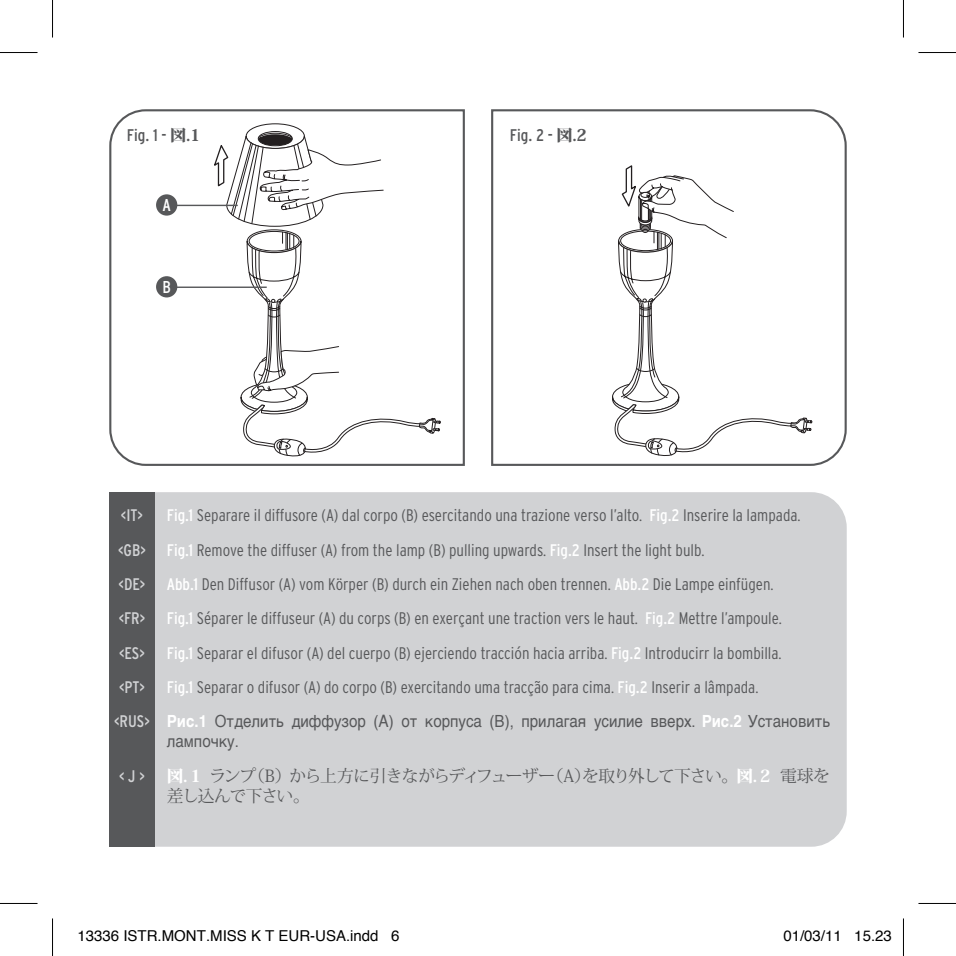
<style>
.page{position:relative;width:956px;height:956px;background:#fff}
.page>*{position:absolute;margin:0;border:0;box-sizing:border-box;transform-origin:0 0}
.t1{font:condensed 17.25px "Interstate";color:#fff}
.t2{font:condensed 17px "Interstate";color:#57585a}
.t3{font:300 condensed 16.75px/34.2px "Interstate";color:#57585a}
.t4{font:16.75px/20px "Helvetica";color:#57585a;scale:.9 1}
.t5{font:16.75px/20px "Koz Min Pro";letter-spacing:-.07em;color:#57585a}
.t6{font:condensed 16.75px/34.2px "Interstate";color:#d1d2d4;text-align:center}
.t7{font:15px "Helvetica";color:#000}
.s1{font-family:"Koz Min Pro";font-weight:800;font-stretch:normal;font-size:16.25px}
.s2{font-weight:400;color:#fff}
.s3{font-weight:700;color:#fff}
.s4{font-weight:800;color:#fff}
</style>
<div class="page">
<svg style="left:109px;top:109px;width:356px;height:357px"></svg>
<svg style="left:491px;top:109px;width:356px;height:357px"></svg>
<hr style="left:166px;top:205px;width:72px;height:1px;background:#57585a">
<div style="left:156px;top:194px;width:21px;height:21px;background:#57585a;border-radius:50%"></div>
<hr style="left:166px;top:286px;width:101px;height:2px;background:#57585a">
<div style="left:156px;top:276px;width:21px;height:21px;background:#57585a;border-radius:50%"></div>
<div style="left:155px;top:492px;width:691px;height:354px;background:#d1d2d4"></div>
<div style="left:109px;top:492px;width:46px;height:354px;background:#57585a"></div>
<hr style="left:0;top:52px;width:38px;height:1px;background:#000">
<hr style="left:918px;top:52px;width:37px;height:1px;background:#000">
<hr style="left:0;top:902px;width:38px;height:1px;background:#000">
<hr style="left:918px;top:902px;width:37px;height:1px;background:#000">
<hr style="left:52px;top:0;width:1px;height:37px;background:#000">
<hr style="left:52px;top:918px;width:1px;height:37px;background:#000">
<hr style="left:902px;top:0;width:1px;height:37px;background:#000">
<hr style="left:902px;top:918px;width:1px;height:37px;background:#000">
<p class="t2" style="left:127px;top:125px;width:75px">Fig. 1 - <span class="s1">図.1</span></p>
<p class="t2" style="left:510px;top:125px;width:78px">Fig. 2 - <span class="s1">図.2</span></p>
<p class="t1" style="left:162px;top:196px;width:10px">A</p>
<p class="t1" style="left:162px;top:277px;width:10px">B</p>
<p class="t6" style="left:114px;top:498px;width:37px">&lt;IT&gt; &lt;GB&gt; &lt;DE&gt; &lt;FR&gt; &lt;ES&gt; &lt;PT&gt; &lt;RUS&gt;</p>
<p class="t6" style="left:119px;top:758px;width:27px">&lt;J&gt;</p>
<p class="t3" style="left:167px;top:498px;width:635px"><span class="s2">Fig.1</span> Separare il diffusore (A) dal corpo (B) esercitando una trazione verso l’alto. <span class="s2">Fig.2</span> Inserire la lampada.<br><span class="s2">Fig.1</span> Remove the diffuser (A) from the lamp (B) pulling upwards. <span class="s2">Fig.2</span> Insert the light bulb.<br><span class="s2">Abb.1</span> Den Diffusor (A) vom Körper (B) durch ein Ziehen nach oben trennen. <span class="s2">Abb.2</span> Die Lampe einfügen.<br><span class="s2">Fig.1</span> Séparer le diffuseur (A) du corps (B) en exerçant une traction vers le haut. <span class="s2">Fig.2</span> Mettre l’ampoule.<br><span class="s2">Fig.1</span> Separar el difusor (A) del cuerpo (B) ejerciendo tracción hacia arriba. <span class="s2">Fig.2</span> Introducirr la bombilla.<br><span class="s2">Fig.1</span> Separar o difusor (A) do corpo (B) exercitando uma tracção para cima. <span class="s2">Fig.2</span> Inserir a lâmpada.</p>
<p class="t4" style="left:167px;top:711px;width:738px"><span class="s3">Рис.1</span> Отделить диффузор (А) от корпуса (В), прилагая усилие вверх. <span class="s3">Рис.2</span> Установить лампочку.</p>
<p class="t5" style="left:167px;top:764px;width:664px"><span class="s4">図.１</span>ランプ（B）から上方に引きながらディフューザー（A）を取り外して下さい。<span class="s4">図.２</span> 電球を差し込んで下さい。</p>
<p class="t7" style="left:78px;top:924px;width:323px">13336 ISTR.MONT.MISS K T EUR-USA.indd 6</p>
<p class="t7" style="left:783px;top:924px;width:110px">01/03/11 15.23</p>
</div>
